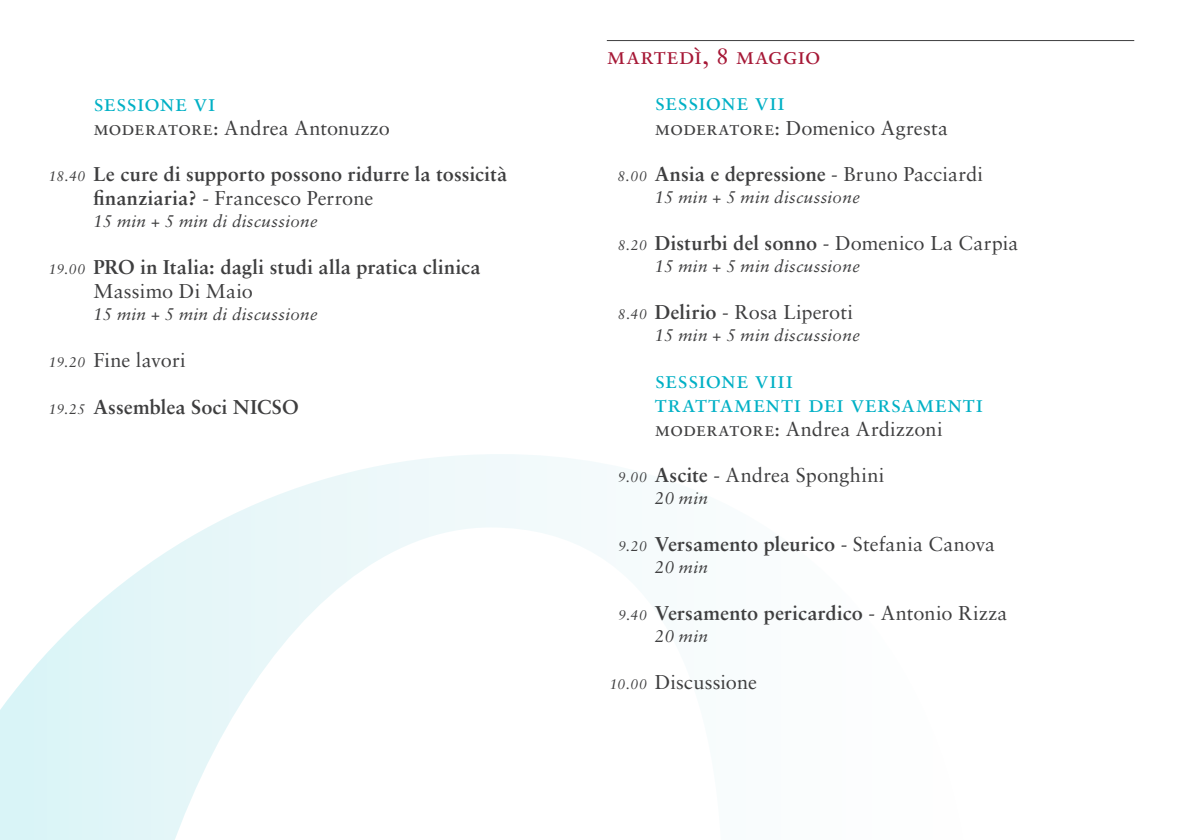
<style>
.page{position:relative;width:1191px;height:840px;background:#fff}
.page>*{position:absolute;margin:0;border:0;box-sizing:border-box;transform-origin:0 0}
.titoletti_sessioni_p{font:24px/24px "Sabon LT Std";letter-spacing:.01em;color:#00b0c5}
.data_programma{font:24px "Sabon LT Std";letter-spacing:.01em;color:#a61836}
.titoletti_sessioni_p-2{font:24px "Sabon LT Std";letter-spacing:-.01em;color:#00b0c5}
.txt_programma{font:700 20px/24px "Sabon LT Std";letter-spacing:.01em;color:#3e3e3f}
.txt_programma-2{font:20px "Sabon LT Std";letter-spacing:.01em;color:#3e3e3f}
.minutaggio_affiliazi{font:italic 17px "Sabon LT Std";letter-spacing:.02em;color:#3e3e3f}
.s1{font-weight:400;font-style:italic;font-size:14px}
.s2{font-weight:400}
.s3{font-style:italic;font-size:14px}
.s4{font-weight:700}
</style>
<div class="page">
<svg style="left:0;top:454px;width:607px;height:385px"></svg>
<hr style="left:607px;top:40px;width:527px;height:1px;background:#3e3e3f">
<p class="titoletti_sessioni_p-2" style="left:93px;top:88px;width:124px">sessione vi</p>
<p class="txt_programma-2" style="left:93px;top:116px;width:298px">moderatore: Andrea Antonuzzo</p>
<p class="txt_programma" style="left:93px;top:162px;width:415px;text-indent:-44px"><span class="s1">18.40</span> Le cure di supporto possono ridurre la tossicità finanziaria? <span class="s2">- Francesco Perrone</span></p>
<p class="minutaggio_affiliazi" style="left:93px;top:211px;width:226px">15 min + 5 min di discussione</p>
<p class="txt_programma" style="left:93px;top:254px;width:388px;text-indent:-44px"><span class="s1">19.00</span> PRO in Italia: dagli studi alla pratica clinica<br><span class="s2">Massimo Di Maio</span></p>
<p class="minutaggio_affiliazi" style="left:93px;top:304px;width:226px">15 min + 5 min di discussione</p>
<p class="txt_programma-2" style="left:49px;top:348px;width:138px"><span class="s3">19.20</span> Fine lavori</p>
<p class="txt_programma" style="left:49px;top:394px;width:251px"><span class="s1">19.25</span> Assemblea Soci NICSO</p>
<p class="data_programma" style="left:607px;top:41px;width:215px">martedì, 8 maggio</p>
<p class="titoletti_sessioni_p" style="left:655px;top:90px;width:132px">sessione vii</p>
<p class="txt_programma-2" style="left:655px;top:115px;width:295px">moderatore: Domenico Agresta</p>
<p class="txt_programma" style="left:617px;top:162px;width:367px"><span class="s1">8.00</span> Ansia e depressione <span class="s2">- Bruno Pacciardi</span></p>
<p class="minutaggio_affiliazi" style="left:655px;top:187px;width:207px">15 min + 5 min discussione</p>
<p class="txt_programma-2" style="left:617px;top:231px;width:402px"><span class="s3">8.20</span> <span class="s4">Disturbi del sonno</span> - Domenico La Carpia</p>
<p class="minutaggio_affiliazi" style="left:655px;top:256px;width:207px">15 min + 5 min discussione</p>
<p class="txt_programma-2" style="left:618px;top:300px;width:236px"><span class="s3">8.40</span> <span class="s4">Delirio</span> - Rosa Liperoti</p>
<p class="minutaggio_affiliazi" style="left:655px;top:325px;width:207px">15 min + 5 min discussione</p>
<p class="titoletti_sessioni_p" style="left:655px;top:366px;width:330px">sessione viii<br>trattamenti dei versamenti</p>
<p class="txt_programma-2" style="left:655px;top:416px;width:289px">moderatore: Andrea Ardizzoni</p>
<p class="txt_programma-2" style="left:618px;top:463px;width:268px"><span class="s3">9.00</span> <span class="s4">Ascite</span> - Andrea Sponghini</p>
<p class="minutaggio_affiliazi" style="left:655px;top:488px;width:55px">20 min</p>
<p class="txt_programma" style="left:618px;top:531px;width:378px"><span class="s1">9.20</span> Versamento pleurico <span class="s2">- Stefania Canova</span></p>
<p class="minutaggio_affiliazi" style="left:655px;top:557px;width:55px">20 min</p>
<p class="txt_programma" style="left:618px;top:600px;width:390px"><span class="s1">9.40</span> Versamento pericardico <span class="s2">- Antonio Rizza</span></p>
<p class="minutaggio_affiliazi" style="left:655px;top:625px;width:55px">20 min</p>
<p class="txt_programma-2" style="left:610px;top:669px;width:149px"><span class="s3">10.00</span> Discussione</p>
</div>
